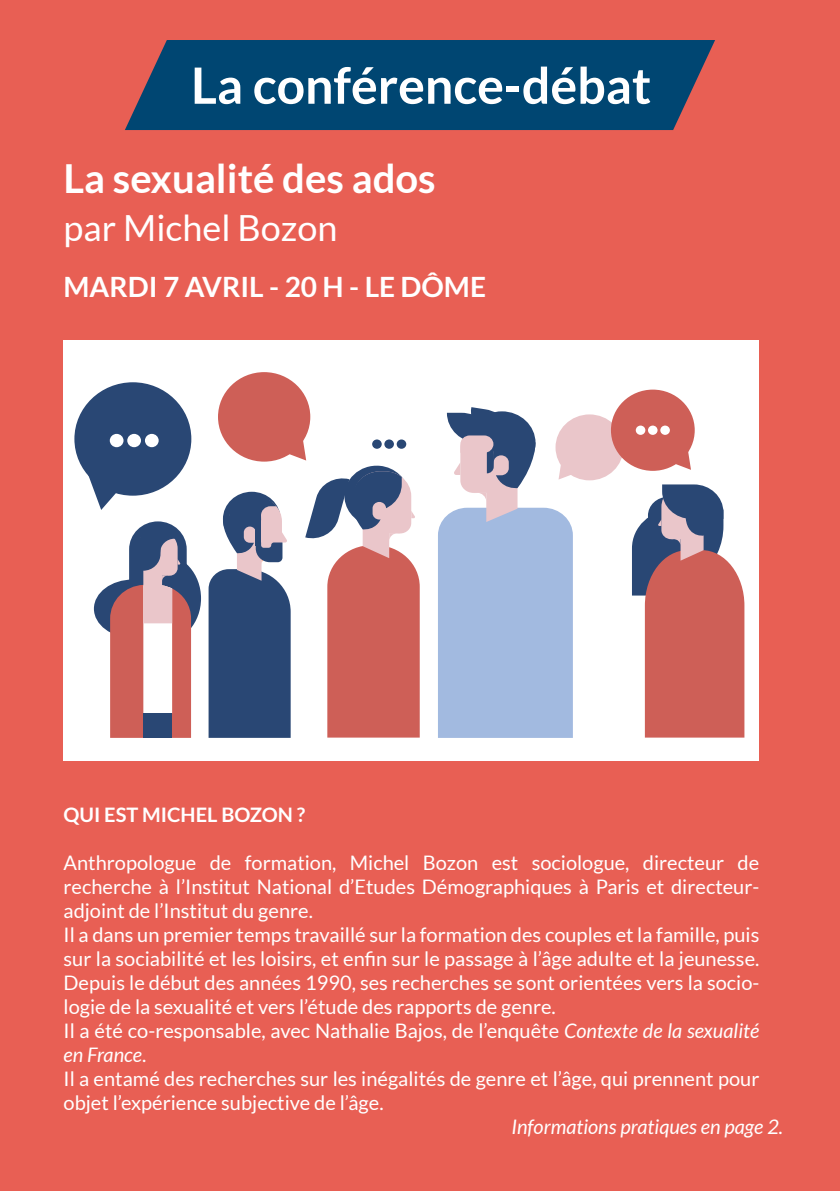
<style>
.page{position:relative;width:840px;height:1191px;background:#fff}
.page>*{position:absolute;margin:0;border:0;box-sizing:border-box;transform-origin:0 0}
.t1{font:700 50px "Lato";color:#fff}
.t2{font:700 40px "Lato";color:#fff}
.t3{font:36px "Lato";color:#fff}
.t4{font:700 28px "Lato";color:#fff}
.t5{font:20px/24px "Lato";color:#fff}
.t6{font:italic 20px "Lato";color:#fff}
.t7{font:700 20px "Lato";color:#fff}
.s1{font-style:italic}
</style>
<div class="page">
<div style="left:0;top:0;width:839px;height:1191px;background:#e85f54"></div>
<div style="left:63px;top:340px;width:696px;height:421px;background:#fff"></div>
<div style="left:94px;top:579px;width:78px;height:59px;background:#294774;border-radius:50%"></div>
<svg style="left:110px;top:521px;width:91px;height:216px"></svg>
<div style="left:143px;top:713px;width:29px;height:24px;background:#294774"></div>
<svg style="left:632px;top:484px;width:112px;height:253px"></svg>
<div style="left:218px;top:372px;width:92px;height:89px;background:#ce5f57;border-radius:50%"></div>
<svg style="left:208px;top:430px;width:211px;height:307px"></svg>
<div style="left:555px;top:414px;width:68px;height:66px;background:#eac6ca;border-radius:50%"></div>
<svg style="left:438px;top:407px;width:142px;height:330px"></svg>
<div style="left:74px;top:382px;width:117px;height:113px;background:#294774;border-radius:50%"></div>
<svg style="left:88px;top:475px;width:39px;height:35px"></svg>
<div style="left:110px;top:434px;width:13px;height:13px;background:#fff;border-radius:50%"></div>
<div style="left:127px;top:434px;width:14px;height:13px;background:#fff;border-radius:50%"></div>
<div style="left:145px;top:434px;width:13px;height:13px;background:#fff;border-radius:50%"></div>
<div style="left:610px;top:389px;width:84px;height:82px;background:#ce5f57;border-radius:50%"></div>
<svg style="left:664px;top:448px;width:26px;height:22px"></svg>
<div style="left:372px;top:439px;width:9px;height:10px;background:#294774;border-radius:50%"></div>
<svg style="left:384px;top:439px;width:10px;height:10px"></svg>
<div style="left:396px;top:439px;width:10px;height:10px;background:#294774;border-radius:50%"></div>
<svg style="left:635px;top:425px;width:10px;height:10px"></svg>
<svg style="left:647px;top:425px;width:10px;height:10px"></svg>
<div style="left:660px;top:425px;width:9px;height:10px;background:#fff;border-radius:50%"></div>
<svg style="left:125px;top:40px;width:589px;height:90px;background:#10476f"></svg>
<h1 class="t1" style="left:191px;top:57px;width:461px">La conférence-débat</h1>
<h2 class="t2" style="left:63px;top:156px;width:373px">La sexualité des ados</h2>
<h3 class="t3" style="left:63px;top:208px;width:275px">par Michel Bozon</h3>
<h3 class="t4" style="left:63px;top:271px;width:62px">MARDI</h3>
<h3 class="t4" style="left:163px;top:271px;width:324px">7 avril - 20 h - le dôme</h3>
<p class="t7" style="left:63px;top:803px;width:243px">QUI EST Michel bozon ?</p>
<p class="t5" style="left:63px;top:851px;width:697px">Anthropologue de formation, Michel Bozon est sociologue, directeur de recherche à l’Institut National d’Etudes Démographiques à Paris et directeur&shy;adjoint de l’Institut du genre.<br>Il a dans un premier temps travaillé sur la formation des couples et la famille, puis sur la sociabilité et les loisirs, et enfin sur le passage à l’âge adulte et la jeunesse.<br>Depuis le début des années 1990, ses recherches se sont orientées vers la socio&shy;logie de la sexualité et vers l’étude des rapports de genre.<br>Il a été co-responsable, avec Nathalie Bajos, de l’enquête <span class="s1">Contexte de la sexualité en France</span>.<br>Il a entamé des recherches sur les inégalités de genre et l’âge, qui prennent pour objet l’expérience subjective de l’âge.</p>
<p class="t6" style="left:511px;top:1115px;width:273px">Informations pratiques en page 2.</p>
</div>
